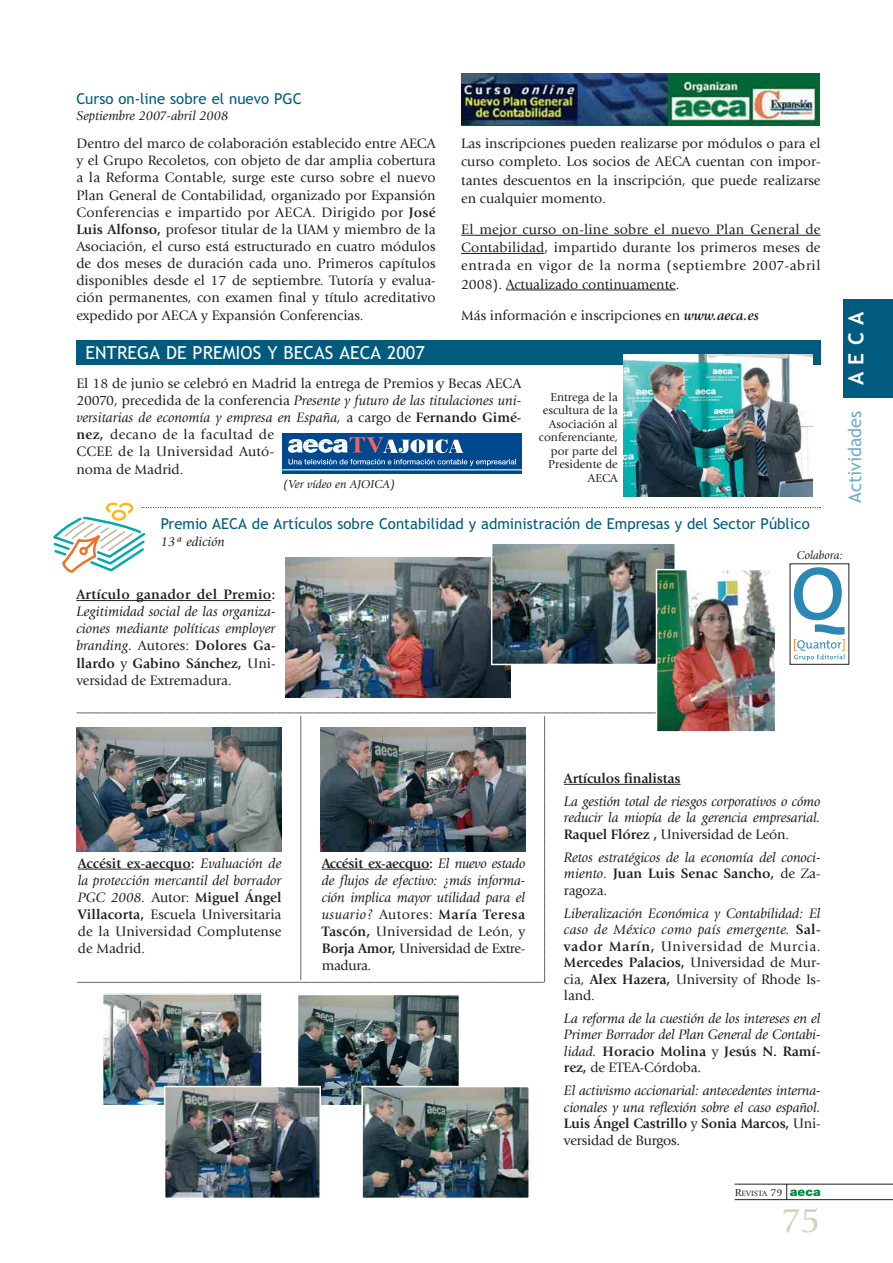
<style>
.page{position:relative;width:893px;height:1263px;background:#fff}
.page>*{position:absolute;margin:0;border:0;box-sizing:border-box;transform-origin:0 0}
.t1{font:36px "Giovanni";color:#d3d1c2}
.t2{font:18px "Trebuchet MS";color:#fff}
.t3{font:18px "Trebuchet MS";color:#72adc7}
.t4{font:15px "Trebuchet MS";color:#005b7f}
.t5{font:14.25px/17.1px "Giovanni";color:#231f20;text-align:justify}
.t6{font:italic 14.25px/16.5px "Giovanni";letter-spacing:-.01em;color:#231f20;text-align:justify}
.t7{font:700 14.25px "Giovanni";letter-spacing:.02em;color:#231f20}
.t8{font:700 14.25px "Giovanni";letter-spacing:-.01em;color:#231f20}
.t9{font:italic 13.5px "Giovanni";color:#231f20}
.t10{font:12px/13.5px "Giovanni";color:#231f20;text-align:right}
.t11{font:italic 12px "Giovanni";color:#231f20}
.t12{font:7.8px "Giovanni";color:#231f20;scale:1.05 1}
.s1{font-weight:700}
.s2{font-weight:700;font-style:italic}
.s3{font-style:italic}
.s4{font-weight:700;font-size:21px;color:#fff}
.s5{font-style:normal}
.s6{font-weight:700;font-style:normal}
.s7{font-size:10.5px}
.s8{font-family:"Helvetica Neue";font-weight:900;font-size:12px;color:#008c44}
</style>
<div class="page">
<img style="left:300px;top:997px;width:157px;height:106px">
<div style="left:297px;top:994px;width:163px;height:112px;border:2px solid #fff"></div>
<hr style="left:735px;top:1184px;width:158px;height:1px;background:#231f20">
<hr style="left:735px;top:1199px;width:158px;height:1px;background:#231f20">
<svg style="left:786px;top:1185px;width:1px;height:14px"></svg>
<div style="left:843px;top:299px;width:50px;height:99px;background:#005b7f"></div>
<div style="left:76px;top:340px;width:744px;height:25px;background:#005b7f"></div>
<img style="left:462px;top:74px;width:357px;height:52px">
<hr style="left:461px;top:235px;width:241px;height:1px;background:#231f20">
<hr style="left:702px;top:235px;width:118px;height:1px;background:#231f20">
<hr style="left:461px;top:253px;width:83px;height:1px;background:#231f20">
<hr style="left:514px;top:290px;width:162px;height:1px;background:#231f20">
<img style="left:624px;top:355px;width:188px;height:141px">
<div style="left:282px;top:433px;width:240px;height:40px;background:#00498f"></div>
<hr style="left:282px;top:469px;width:240px;height:1px;background:#fff">
<svg style="left:288px;top:437px;width:176px;height:16px"></svg>
<svg style="left:288px;top:459px;width:228px;height:7px"></svg>
<img style="left:285px;top:661px;width:225px;height:36px">
<img style="left:105px;top:996px;width:155px;height:107px">
<div style="left:102px;top:993px;width:161px;height:113px;border:2px solid #fff"></div>
<img style="left:364px;top:1089px;width:163px;height:107px">
<div style="left:361px;top:1086px;width:169px;height:113px;border:2px solid #fff"></div>
<img style="left:167px;top:1089px;width:151px;height:107px">
<div style="left:164px;top:1086px;width:157px;height:113px;border:2px solid #fff"></div>
<div style="left:491px;top:542px;width:185px;height:123px;border:2px solid #fff"></div>
<img style="left:659px;top:661px;width:114px;height:69px">
<div style="left:656px;top:569px;width:120px;height:164px;border:2px solid #fff"></div>
<img style="left:53px;top:502px;width:791px;height:159px">
<img style="left:76px;top:713px;width:680px;height:270px">
<p class="t4" style="left:76px;top:93px;width:227px">Curso on-line sobre el nuevo PGC</p>
<p class="t9" style="left:76px;top:111px;width:154px">Septiembre 2007-abril 2008</p>
<p class="t5" style="left:76px;top:136px;width:361px">Dentro del marco de colaboración establecido entre AECA y el Grupo Recoletos, con objeto de dar amplia cobertura a la Reforma Contable, surge este curso sobre el nuevo Plan General de Contabilidad, organizado por Expansión Conferencias e impartido por AECA. Dirigido por <span class="s1">José Luis Alfonso,</span> profesor titular de la UAM y miembro de la Asociación, el curso está estructurado en cuatro módulos de dos meses de duración cada uno. Primeros capítulos disponibles desde el 17 de septiembre. Tutoría y evalua&shy;ción permanentes, con examen final y título acreditativo expedido por AECA y Expansión Conferencias.</p>
<p class="t5" style="left:461px;top:136px;width:361px;line-height:18.3px">Las inscripciones pueden realizarse por módulos o para el curso completo. Los socios de AECA cuentan con impor&shy;tantes descuentos en la inscripción, que puede realizarse en cualquier momento.</p>
<p class="t5" style="left:461px;top:221px;width:361px;line-height:18.3px">El mejor curso on-line sobre el nuevo Plan General de Contabilidad, impartido durante los primeros meses de entrada en vigor de la norma (septiembre 2007-abril 2008). Actualizado continuamente.</p>
<p class="t5" style="left:461px;top:307px;width:299px">Más información e inscripciones en <span class="s2">www.aeca.es</span></p>
<p class="t2" style="left:86px;top:346px;width:341px">ENTREGA DE PREMIOS Y BECAS AECA 2007</p>
<p class="t5" style="left:76px;top:376px;width:446px;text-align:left">El 18 de junio se celebró en Madrid la entrega de Premios y Becas AECA 20070, precedida de la conferencia <span class="s3">Presente y futuro de las titulaciones uni&shy;versitarias de economía y empresa en España,</span> a cargo de <span class="s1">Fernando Gimé&shy;nez,</span> decano de la facultad de<br>CCEE de la Universidad Autó-<br>noma de Madrid.</p>
<p class="t11" style="left:283px;top:479px;width:113px">(Ver vídeo en AJOICA)</p>
<p class="t10" style="left:539px;top:391px;width:80px">Entrega de la escultura de la<br>Asociación al conferenciante, por parte del<br>Presidente de<br>AECA</p>
<p class="t4" style="left:161px;top:518px;width:650px">Premio AECA de Artículos sobre Contabilidad y administración de Empresas y del Sector Público</p>
<p class="t9" style="left:161px;top:536px;width:65px">13ª edición</p>
<p class="t3" style="left:848px;top:503px;width:193px;rotate:-90deg">Actividades <span class="s4">A E C A</span></p>
<p class="t7" style="left:76px;top:589px;width:201px">Artículo ganador del Premio:</p>
<p class="t6" style="left:76px;top:604px;width:201px;line-height:17.1px">Legitimidad social de las organiza&shy;ciones mediante políticas employer branding. <span class="s5">Autores:</span> <span class="s6">Dolores Ga&shy;llardo</span> <span class="s5">y</span> <span class="s6">Gabino Sánchez,</span> <span class="s5">Uni&shy;versidad de Extremadura.</span></p>
<p class="t5" style="left:78px;top:856px;width:205px"><span class="s1">Accésit ex-aecquo:</span> <span class="s3">Evaluación de la protección mercantil del borrador PGC 2008.</span> Autor: <span class="s1">Miguel Ángel Villacorta,</span> Escuela Universitaria de la Universidad Complutense de Madrid.</p>
<p class="t6" style="left:322px;top:856px;width:205px;line-height:17.1px"><span class="s6">Accésit ex-aecquo:</span> El nuevo estado de flujos de efectivo: ¿más informa&shy;ción implica mayor utilidad para el usuario? <span class="s5">Autores:</span> <span class="s6">María Teresa Tascón,</span> <span class="s5">Universidad de León, y </span><span class="s6">Borja Amor,</span> <span class="s5">Universidad de Extre&shy;madura.</span></p>
<p class="t11" style="left:797px;top:551px;width:48px">Colabora:</p>
<p class="t8" style="left:564px;top:773px;width:118px">Artículos finalistas</p>
<p class="t6" style="left:564px;top:794px;width:258px">La gestión total de riesgos corporativos o cómo reducir la miopía de la gerencia empresarial.<br><span class="s6">Raquel Flórez ,</span> <span class="s5">Universidad de León.</span></p>
<p class="t6" style="left:564px;top:850px;width:258px">Retos estratégicos de la economía del conoci&shy;miento. <span class="s6">Juan Luis Senac Sancho,</span> <span class="s5">de Za&shy;ragoza.</span></p>
<p class="t6" style="left:564px;top:906px;width:258px">Liberalización Económica y Contabilidad: El caso de México como país emergente. <span class="s6">Sal&shy;vador Marín,</span> <span class="s5">Universidad de Murcia.<br></span><span class="s6">Mercedes Palacios,</span> <span class="s5">Universidad de Mur&shy;cia,</span> <span class="s6">Alex Hazera,</span> <span class="s5">University of Rhode Is&shy;land.</span></p>
<p class="t6" style="left:564px;top:1011px;width:258px">La reforma de la cuestión de los intereses en el Primer Borrador del Plan General de Contabi&shy;lidad. <span class="s6">Horacio Molina</span> <span class="s5">y</span> <span class="s6">Jesús N. Ramí&shy;rez,</span> <span class="s5">de ETEA-Córdoba.</span></p>
<p class="t6" style="left:564px;top:1084px;width:258px">El activismo accionarial: antecedentes interna&shy;cionales y una reflexión sobre el caso español.<br><span class="s6">Luis Ángel Castrillo</span> <span class="s5">y</span> <span class="s6">Sonia Marcos,</span> <span class="s5">Uni&shy;versidad de Burgos.</span></p>
<p class="t12" style="left:735px;top:1190px;width:83px"><span class="s7">R</span>EVISTA <span class="s7">79</span> <span class="s8">aeca</span></p>
<h1 class="t1" style="left:781px;top:1206px;width:41px">75</h1>
</div>
